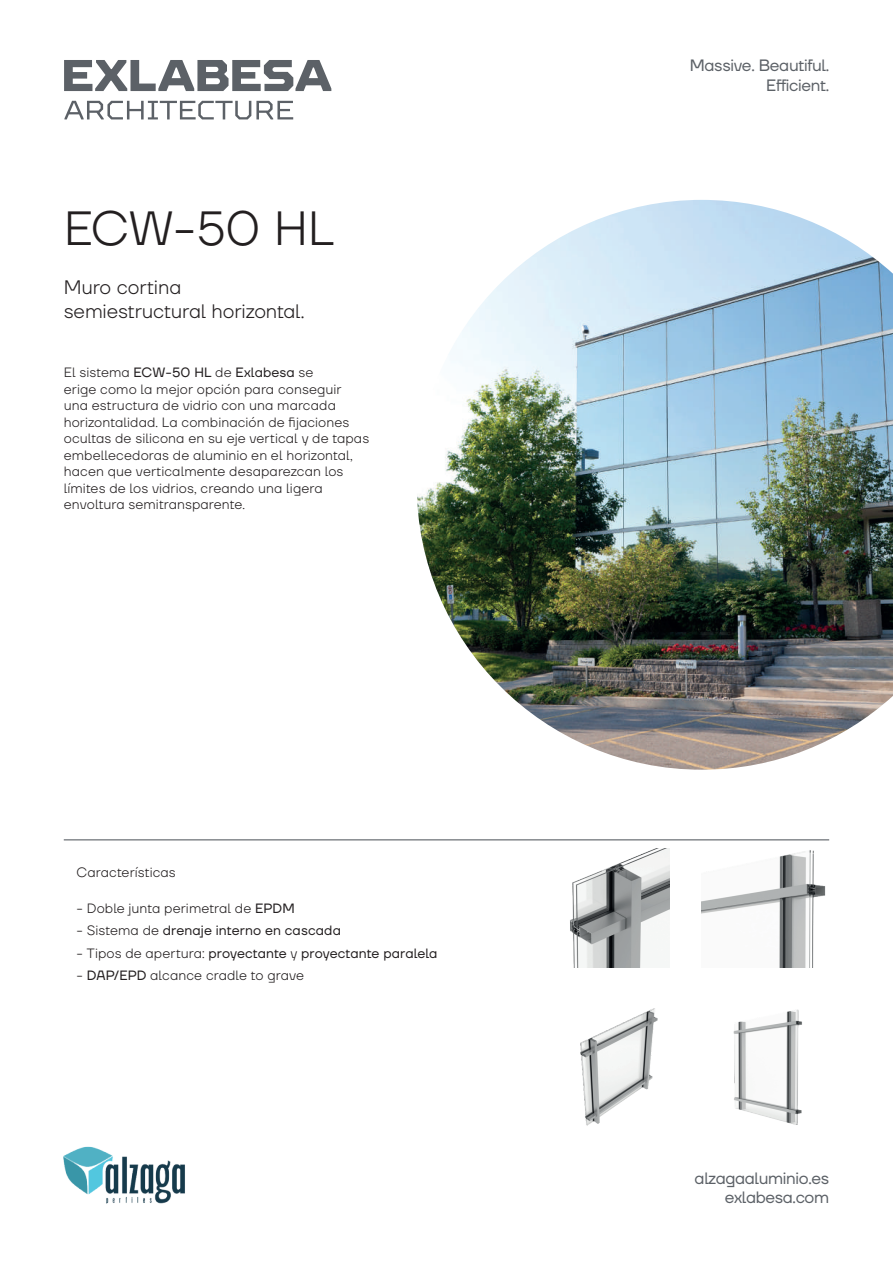
<style>
.page{position:relative;width:893px;height:1263px;background:#fff}
.page>*{position:absolute;margin:0;border:0;box-sizing:border-box;transform-origin:0 0}
.t1{font:300 48px "TT Firs Neue";letter-spacing:-.02em;color:#231f20}
.t2{font:300 19.5px/23.4px "TT Firs Neue";letter-spacing:-.01em;color:#231f20}
.t3{font:16.5px/19.8px "TT Firs Neue";letter-spacing:-.02em;color:#5c6167;text-align:right}
.t4{font:300 13.5px/16.5px "TT Firs Neue";letter-spacing:.005em;color:#231f20}
.t5{font:13.5px "TT Firs Neue";letter-spacing:.01em;color:#231f20}
.s1{font-weight:400}
.s2{font-weight:300}
</style>
<div class="page">
<svg style="left:64px;top:60px;width:267px;height:31px"></svg>
<svg style="left:64px;top:101px;width:229px;height:18px"></svg>
<hr style="left:64px;top:839px;width:765px;height:1px;background:#5c6167">
<img style="left:417px;top:200px;width:476px;height:570px">
<img style="left:570px;top:848px;width:100px;height:119px">
<img style="left:733px;top:1009px;width:69px;height:116px">
<img style="left:580px;top:1008px;width:78px;height:118px">
<img style="left:702px;top:850px;width:124px;height:117px">
<img style="left:63px;top:1146px;width:122px;height:58px">
<h1 class="t1" style="left:64px;top:196px;width:272px">ECW-50 HL</h1>
<h2 class="t2" style="left:64px;top:275px;width:242px">Muro cortina semiestructural horizontal.</h2>
<p class="t4" style="left:64px;top:364px;width:307px">El sistema <span class="s1">ECW-50 HL</span> de <span class="s1">Exlabesa</span> se<br>erige como la mejor opción para conseguir una estructura de vidrio con una marcada horizontalidad. La combinación de fijaciones ocultas de silicona en su eje vertical y de tapas embellecedoras de aluminio en el horizontal, hacen que verticalmente desaparezcan los límites de los vidrios, creando una ligera envoltura semitransparente.</p>
<p class="t4" style="left:77px;top:864px;width:101px">Características</p>
<p class="t4" style="left:77px;top:900px;width:220px">- Doble junta perimetral de <span class="s1">EPDM</span></p>
<p class="t5" style="left:77px;top:921px;width:266px"><span class="s2">- Sistema de</span> drenaje interno en cascada</p>
<p class="t5" style="left:77px;top:944px;width:362px"><span class="s2">- Tipos de apertura:</span> proyectante <span class="s2">y</span> proyectante paralela</p>
<p class="t4" style="left:77px;top:966px;width:229px">- <span class="s1">DAP/EPD</span> alcance cradle to grave</p>
<p class="t3" style="left:690px;top:55px;width:141px">Massive. Beautiful.<br>Efficient.</p>
<p class="t3" style="left:695px;top:1168px;width:136px">alzagaaluminio.es exlabesa.com</p>
</div>
